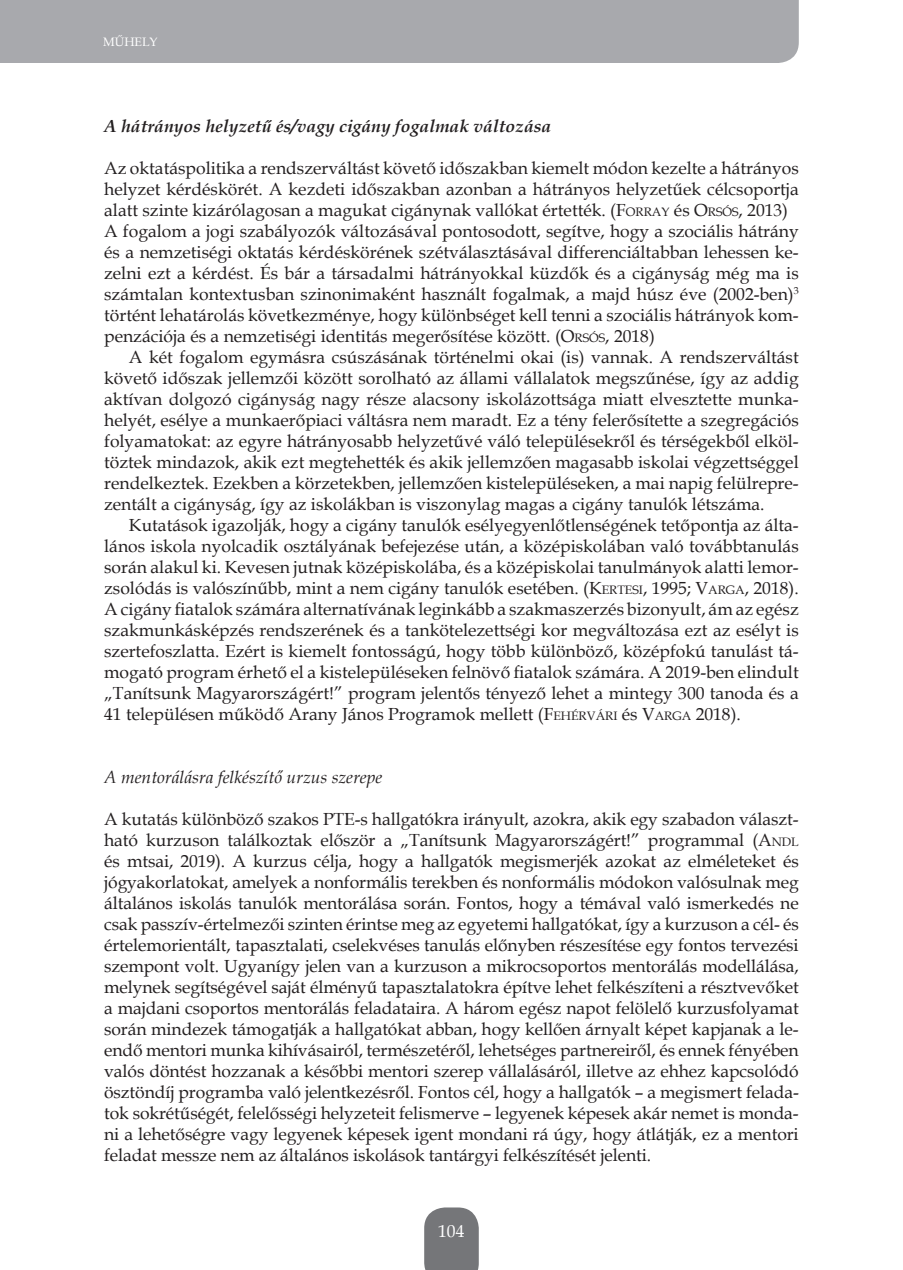
<style>
.page{position:relative;width:903px;height:1270px;background:#fff}
.page>*{position:absolute;margin:0;border:0;box-sizing:border-box;transform-origin:0 0}
.t1{font:17.5px/21px "Book Antiqua";color:#231f20;text-align:justify}
.t2{font:italic 700 17.5px "Book Antiqua";color:#231f20}
.t3{font:italic 17.5px "Book Antiqua";color:#231f20}
.t4{font:17.5px "Book Antiqua";color:#fff}
.t5{font:12.25px "Book Antiqua";color:#fff}
.s1{font-style:inherit}
.s2{font-size:12.25px}
</style>
<div class="page">
<div style="left:0;top:0;width:799px;height:63px;background:#a8a9ad"></div>
<svg style="left:424px;top:1207px;width:55px;height:63px;background:#7f8082"></svg>
<div style="left:439px;top:1225px;width:25px;height:13px;background:#757679"></div>
<p class="t5" style="left:103px;top:33px;width:56px">MŰHELY</p>
<p class="t2" style="left:104px;top:114px;width:449px">A hátrányos helyzetű és/vagy cigány fogalmak változása</p>
<p class="t1" style="left:104px;top:157px;width:696px;text-align:left">Az oktatáspolitika a rendszerváltást követő időszakban kiemelt módon kezelte a hátrányos helyzet kérdéskörét. A kezdeti időszakban azonban a hátrányos helyzetűek célcsoportja alatt szinte kizárólagosan a magukat cigánynak vallókat értették. (<span class="s1">F</span><span class="s2">ORRAY</span> és <span class="s1">O</span><span class="s2">RSÓS</span>, 2013)<br>A fogalom a jogi szabályozók változásával pontosodott, segítve, hogy a szociális hátrány és a nemzetiségi oktatás kérdéskörének szétválasztásával differenciáltabban lehessen ke&shy;zelni ezt a kérdést. és bár a társadalmi hátrányokkal küzdők és a cigányság még ma is számtalan kontextusban szinonimaként használt fogalmak, a majd húsz éve (2002-ben)<sup>3 </sup>történt lehatárolás következménye, hogy különbséget kell tenni a szociális hátrányok kom&shy;penzációja és a nemzetiségi identitás megerősítése között. (<span class="s1">O</span><span class="s2">RSÓS</span>, 2018)</p>
<p class="t1" style="left:104px;top:346px;width:696px;text-indent:25px">A két fogalom egymásra csúszásának történelmi okai (is) vannak. A rendszerváltást követő időszak jellemzői között sorolható az állami vállalatok megszűnése, így az addig aktívan dolgozó cigányság nagy része alacsony iskolázottsága miatt elvesztette munka&shy;helyét, esélye a munkaerőpiaci váltásra nem maradt. ez a tény felerősítette a szegregációs folyamatokat: az egyre hátrányosabb helyzetűvé váló településekről és térségekből elköl&shy;töztek mindazok, akik ezt megtehették és akik jellemzően magasabb iskolai végzettséggel rendelkeztek. ezekben a körzetekben, jellemzően kistelepüléseken, a mai napig felülrepre&shy;zentált a cigányság, így az iskolákban is viszonylag magas a cigány tanulók létszáma.</p>
<p class="t1" style="left:104px;top:514px;width:696px;text-indent:25px">Kutatások igazolják, hogy a cigány tanulók esélyegyenlőtlenségének tetőpontja az álta&shy;lános iskola nyolcadik osztályának befejezése után, a középiskolában való továbbtanulás során alakul ki. Kevesen jutnak középiskolába, és a középiskolai tanulmányok alatti lemor&shy;zsolódás is valószínűbb, mint a nem cigány tanulók esetében. (<span class="s1">K</span><span class="s2">ERTESI</span>, 1995; <span class="s1">V</span><span class="s2">ARGA</span>, 2018).<br>A cigány fiatalok számára alternatívának leginkább a szakmaszerzés bizonyult, ám az egész szakmunkásképzés rendszerének és a tankötelezettségi kor megváltozása ezt az esélyt is szertefoszlatta. ezért is kiemelt fontosságú, hogy több különböző, középfokú tanulást tá&shy;mogató program érhető el a kistelepüléseken felnövő fiatalok számára. A 2019-ben elindult „tanítsunk magyarországért!” program jelentős tényező lehet a mintegy 300 tanoda és a 41 településen működő Arany János Programok mellett (<span class="s1">F</span><span class="s2">EHÉRVÁRI</span> és <span class="s1">V</span><span class="s2">ARGA</span> 2018).</p>
<p class="t3" style="left:104px;top:765px;width:280px">A mentorálásra felkészítő urzus szerepe</p>
<p class="t1" style="left:104px;top:808px;width:696px">A kutatás különböző szakos Pte-s hallgatókra irányult, azokra, akik egy szabadon választ&shy;ható kurzuson találkoztak először a „tanítsunk magyarországért!” programmal (<span class="s1">A</span><span class="s2">NDL </span>és mtsai, 2019). A kurzus célja, hogy a hallgatók megismerjék azokat az elméleteket és jógyakorlatokat, amelyek a nonformális terekben és nonformális módokon valósulnak meg általános iskolás tanulók mentorálása során. Fontos, hogy a témával való ismerkedés ne csak passzív-értelmezői szinten érintse meg az egyetemi hallgatókat, így a kurzuson a cél- és értelemorientált, tapasztalati, cselekvéses tanulás előnyben részesítése egy fontos tervezési szempont volt. ugyanígy jelen van a kurzuson a mikrocsoportos mentorálás modellálása, melynek segítségével saját élményű tapasztalatokra építve lehet felkészíteni a résztvevőket a majdani csoportos mentorálás feladataira. A három egész napot felölelő kurzusfolyamat során mindezek támogatják a hallgatókat abban, hogy kellően árnyalt képet kapjanak a le&shy;endő mentori munka kihívásairól, természetéről, lehetséges partnereiről, és ennek fényében valós döntést hozzanak a későbbi mentori szerep vállalásáról, illetve az ehhez kapcsolódó ösztöndíj programba való jelentkezésről. fontos cél, hogy a hallgatók – a megismert felada&shy;tok sokrétűségét, felelősségi helyzeteit felismerve – legyenek képesek akár nemet is monda&shy;ni a lehetőségre vagy legyenek képesek igent mondani rá úgy, hogy átlátják, ez a mentori feladat messze nem az általános iskolások tantárgyi felkészítését jelenti.</p>
<p class="t4" style="left:438px;top:1219px;width:28px">104</p>
</div>
